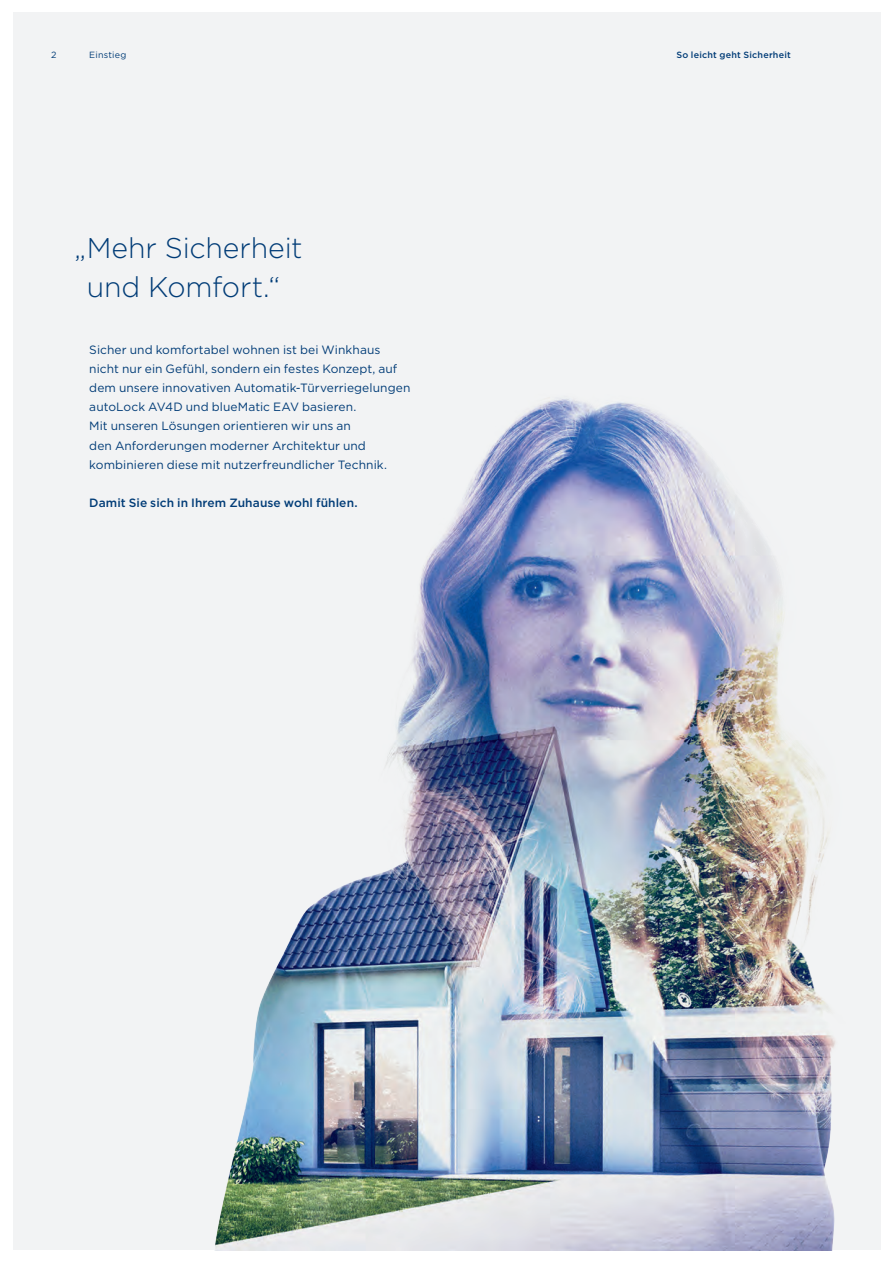
<style>
.page{position:relative;width:893px;height:1263px;background:#fff}
.page>*{position:absolute;margin:0;border:0;box-sizing:border-box;transform-origin:0 0}
.t1{font:300 28.5px/38.2px "Gotham";letter-spacing:-.005em;color:#013c77;text-align:center}
.t2{font:12px/19.2px "Gotham";letter-spacing:.005em;color:#013c77}
.t3{font:500 12px "Gotham";letter-spacing:.01em;color:#013c77}
.t4{font:500 9px "Gotham";letter-spacing:.025em;color:#013c77}
.t5{font:9px "Gotham";letter-spacing:.025em;color:#013c77}
</style>
<div class="page">
<div style="left:0;top:0;width:893px;height:1263px;background:linear-gradient(to right,#fffffe,#f7f7fa)"></div>
<div style="left:13px;top:13px;width:867px;height:1237px;background:#f2f3f4"></div>
<img style="left:215px;top:398px;width:621px;height:852px">
<p class="t5" style="left:51px;top:49px;width:7px">2</p>
<p class="t5" style="left:89px;top:49px;width:39px">Einstieg</p>
<p class="t4" style="left:676px;top:49px;width:116px">So leicht geht Sicherheit</p>
<h1 class="t1" style="left:75px;top:228px;width:230px">„Mehr Sicherheit und Komfort.“</h1>
<p class="t2" style="left:89px;top:340px;width:323px">Sicher und komfortabel wohnen ist bei Winkhaus nicht nur ein Gefühl, sondern ein festes Konzept, auf dem unsere innovativen Automatik-Türverriegelungen autoLock AV4D und blueMatic EAV basieren.<br>Mit unseren Lösungen orientieren wir uns an<br>den Anforderungen moderner Architektur und kombinieren diese mit nutzerfreundlicher Technik.</p>
<p class="t3" style="left:89px;top:495px;width:270px">Damit Sie sich in Ihrem Zuhause wohl fühlen.</p>
</div>
